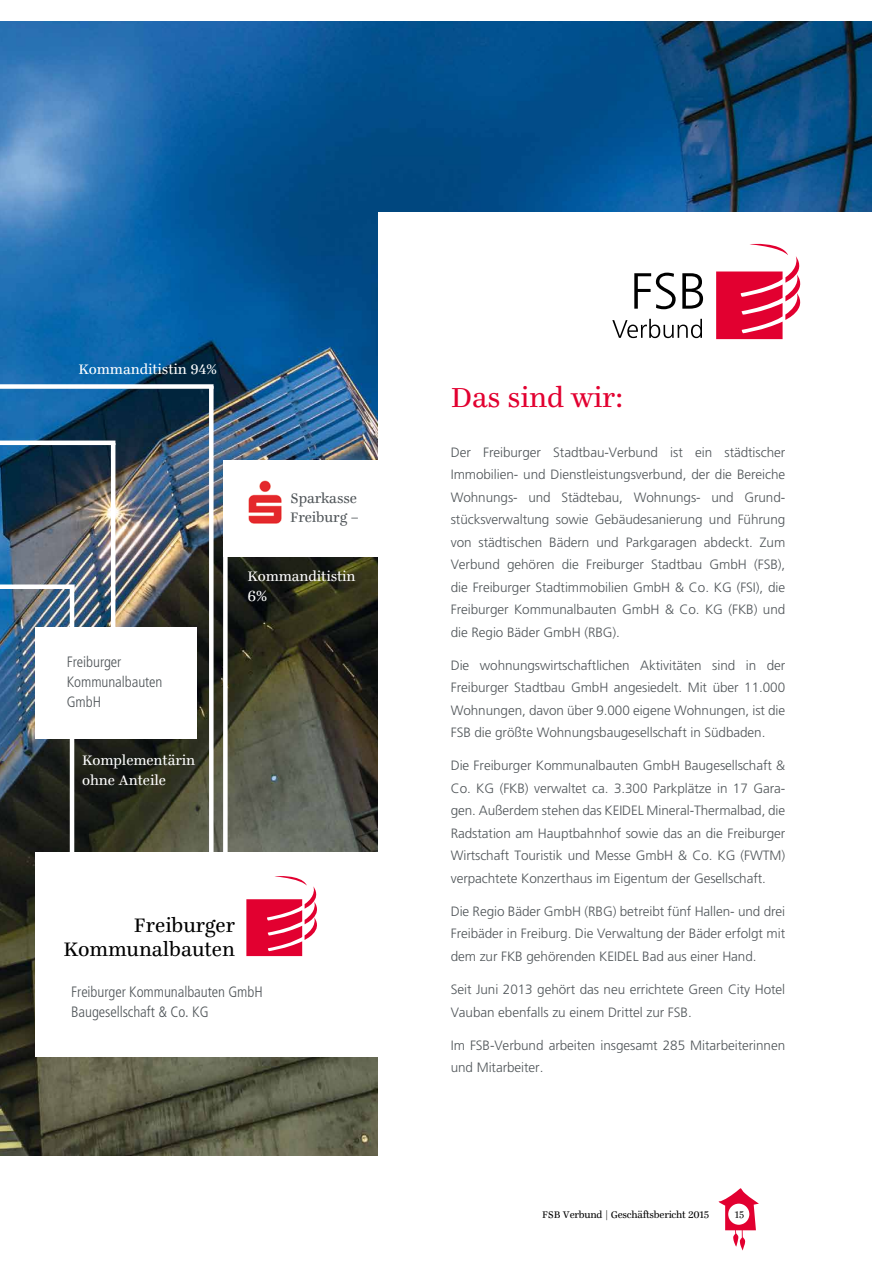
<style>
.page{position:relative;width:893px;height:1263px;background:#fff}
.page>*{position:absolute;margin:0;border:0;box-sizing:border-box;transform-origin:0 0}
.t1{font:30px "Ingeborg";letter-spacing:-.005em;color:#e20030}
.t2{font:21.3px/24px "Ingeborg";color:#000;text-align:right}
.t3{font:15.9px "Ingeborg";color:#fff}
.t4{font:300 condensed 15px/19.8px "Frutiger LT Std";letter-spacing:-.005em;color:#505559}
.t5{font:15px/19.8px "Ingeborg";letter-spacing:-.005em;color:#fff}
.t6{font:15px/19.8px "Ingeborg";letter-spacing:-.005em;color:#505559}
.t7{font:300 13.5px/22.5px "Frutiger LT Std";letter-spacing:-.005em;color:#505559;text-align:justify}
.t8{font:10.5px "Ingeborg";letter-spacing:-.02em;color:#000}
.t9{font:10.5px "Ingeborg";letter-spacing:-.02em;color:#000;scale:.94 1}
</style>
<div class="page">
<img style="left:0;top:21px;width:872px;height:1134px">
<div style="left:378px;top:213px;width:515px;height:1050px;background:#fff"></div>
<div style="left:0;top:584px;width:75px;height:5px;background:#fff"></div>
<hr style="left:0;top:441px;width:115px;height:4px;background:#fff">
<div style="left:223px;top:540px;width:5px;height:334px;background:#fff"></div>
<div style="left:209px;top:386px;width:5px;height:476px;background:#fff"></div>
<hr style="left:111px;top:443px;width:4px;height:254px;background:#fff">
<hr style="left:70px;top:586px;width:4px;height:318px;background:#fff">
<svg style="left:35px;top:852px;width:343px;height:205px"></svg>
<svg style="left:246px;top:874px;width:78px;height:82px"></svg>
<svg style="left:35px;top:627px;width:162px;height:111px"></svg>
<div style="left:0;top:384px;width:214px;height:5px;background:#fff"></div>
<svg style="left:223px;top:460px;width:155px;height:97px"></svg>
<img style="left:248px;top:480px;width:35px;height:44px">
<svg style="left:716px;top:243px;width:85px;height:96px"></svg>
<svg style="left:612px;top:319px;width:90px;height:19px"></svg>
<svg style="left:634px;top:273px;width:69px;height:36px"></svg>
<svg style="left:718px;top:1188px;width:41px;height:62px"></svg>
<p class="t5" style="left:79px;top:359px;width:140px">Kommanditistin 94%</p>
<p class="t4" style="left:67px;top:652px;width:97px">Freiburger<br>Kommunalbauten<br>GmbH</p>
<p class="t5" style="left:82px;top:750px;width:115px">Komplementärin ohne Anteile</p>
<p class="t6" style="left:290px;top:488px;width:70px">Sparkasse<br>Freiburg –</p>
<p class="t5" style="left:247px;top:566px;width:110px">Kommanditistin</p>
<p class="t3" style="left:247px;top:586px;width:21px">6%</p>
<h2 class="t2" style="left:64px;top:913px;width:173px">Freiburger<br>Kommunalbauten</h2>
<p class="t4" style="left:71px;top:982px;width:193px">Freiburger Kommunalbauten GmbH<br>Baugesellschaft &amp; Co. KG</p>
<h1 class="t1" style="left:451px;top:380px;width:174px">Das sind wir:</h1>
<p class="t7" style="left:451px;top:441px;width:336px">Der Freiburger Stadtbau-Verbund ist ein städtischer Immobilien- und Dienstleistungsverbund, der die Bereiche Wohnungs- und Städtebau, Wohnungs- und Grund&shy;stücksverwaltung sowie Gebäudesanierung und Führung von städtischen Bädern und Parkgaragen abdeckt. Zum Verbund gehören die Freiburger Stadtbau GmbH (FSB), die Freiburger Stadtimmobilien GmbH &amp; Co. KG (FSI), die Freiburger Kommunalbauten GmbH &amp; Co. KG (FKB) und die Regio Bäder GmbH (RBG).</p>
<p class="t7" style="left:451px;top:654px;width:336px">Die wohnungswirtschaftlichen Aktivitäten sind in der Freiburger Stadtbau GmbH angesiedelt. Mit über 11.000<br>Wohnungen, davon über 9.000 eigene Wohnungen, ist die FSB die größte Wohnungsbaugesellschaft in Südbaden.</p>
<p class="t7" style="left:451px;top:755px;width:336px">Die Freiburger Kommunalbauten GmbH Baugesellschaft &amp; Co. KG (FKB) verwaltet ca. 3.300 Parkplätze in 17 Gara&shy;gen. Außerdem stehen das KEIDEL Mineral-Thermalbad, die Radstation am Hauptbahnhof sowie das an die Freiburger Wirtschaft Touristik und Messe GmbH &amp; Co. KG (FWTM) verpachtete Konzerthaus im Eigentum der Gesellschaft.</p>
<p class="t7" style="left:451px;top:900px;width:336px">Die Regio Bäder GmbH (RBG) betreibt fünf Hallen- und drei Freibäder in Freiburg. Die Verwaltung der Bäder erfolgt mit dem zur FKB gehörenden KEIDEL Bad aus einer Hand.</p>
<p class="t7" style="left:451px;top:978px;width:336px">Seit Juni 2013 gehört das neu errichtete Green City Hotel<br>Vauban ebenfalls zu einem Drittel zur FSB.</p>
<p class="t7" style="left:451px;top:1034px;width:336px">Im FSB-Verbund arbeiten insgesamt 285 Mitarbeiterinnen und Mitarbeiter.</p>
<p class="t8" style="left:542px;top:1208px;width:169px">FSB Verbund | Geschäftsbericht 2015</p>
<p class="t9" style="left:735px;top:1208px;width:11px">15</p>
</div>
